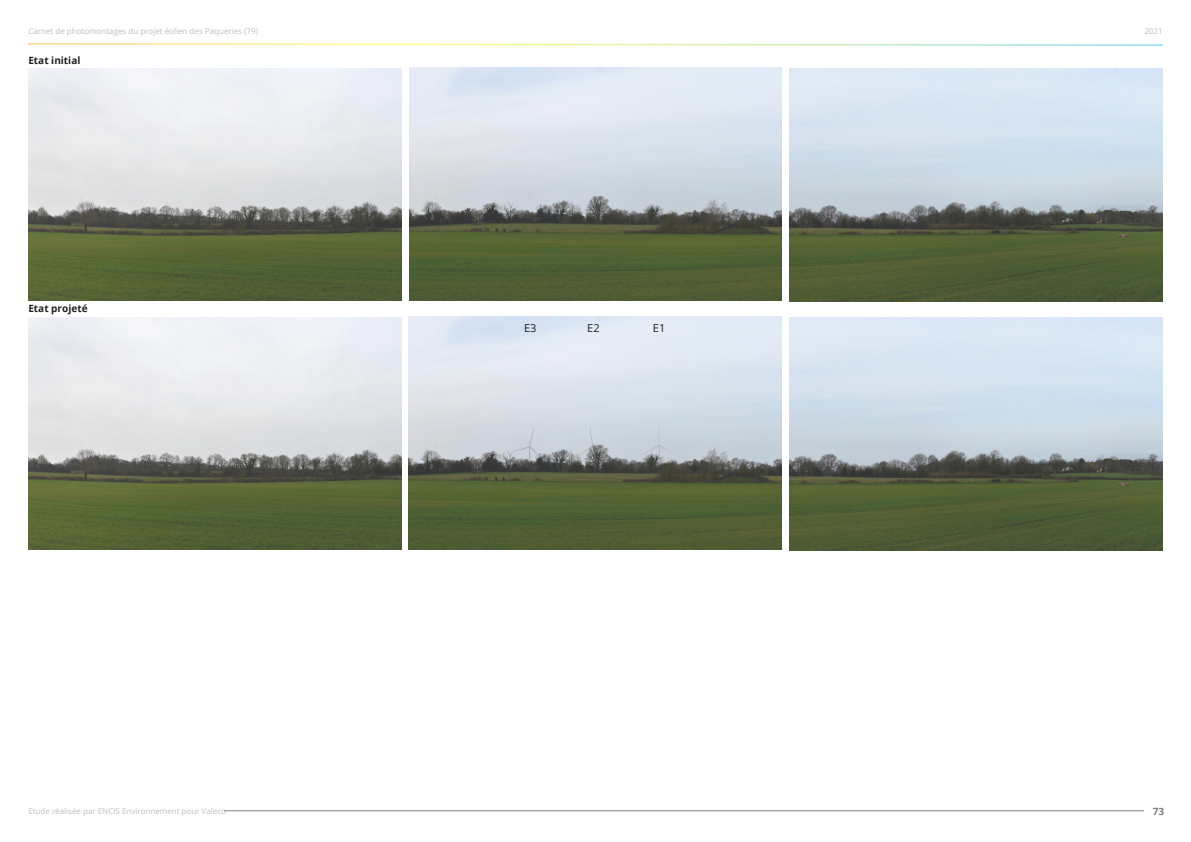
<style>
.page{position:relative;width:1191px;height:842px;background:#fff}
.page>*{position:absolute;margin:0;border:0;box-sizing:border-box;transform-origin:0 0}
.Légende_éoliennes{font:11px "Open Sans";color:#231f20}
.Texte_gras{font:700 10px "Open Sans";color:#231f20}
.t1{font:700 10px "Open Sans";color:#808080}
.t2{font:8px "Open Sans";color:#bfbfbf}
</style>
<div class="page">
<hr style="left:224px;top:811px;width:919px;height:1px;background:#808080">
<img style="left:29px;top:68px;width:372px;height:233px">
<img style="left:28px;top:317px;width:373px;height:233px">
<img style="left:409px;top:68px;width:373px;height:233px">
<img style="left:409px;top:317px;width:372px;height:233px">
<img style="left:790px;top:68px;width:372px;height:233px">
<img style="left:789px;top:317px;width:373px;height:233px">
<p class="t2" style="left:28px;top:26px;width:231px">Carnet de photomontages du projet éolien des Paqueries (79)</p>
<p class="t2" style="left:1144px;top:26px;width:20px">2021</p>
<p class="Texte_gras" style="left:28px;top:54px;width:54px">Etat initial</p>
<p class="Texte_gras" style="left:28px;top:301px;width:61px">Etat projeté</p>
<p class="Légende_éoliennes" style="left:524px;top:320px;width:14px">E3</p>
<p class="Légende_éoliennes" style="left:587px;top:320px;width:14px">E2</p>
<p class="Légende_éoliennes" style="left:653px;top:320px;width:14px">E1</p>
<p class="t2" style="left:28px;top:805px;width:199px">Etude réalisée par ENCIS Environnement pour Valeco</p>
<p class="t1" style="left:1152px;top:804px;width:13px">73</p>
</div>
